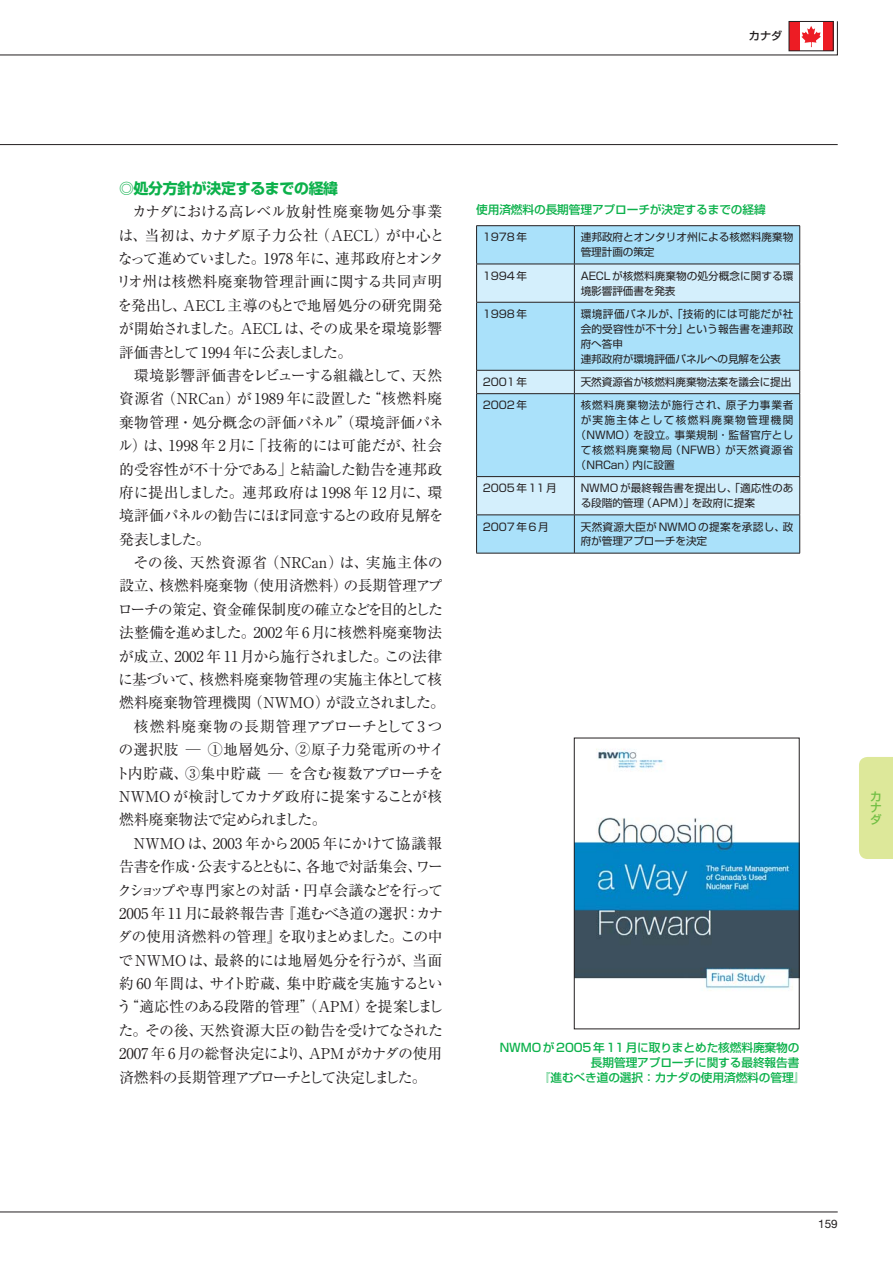
<style>
.page{position:relative;width:893px;height:1263px;background:#fff}
.page>*{position:absolute;margin:0;border:0;box-sizing:border-box;transform-origin:0 0}
.t1{font:14.85px/23.4px "Ryumin Pro Regular 90 pv RKSJ H";letter-spacing:-.01em;color:#231f20}
.t2{font:14.85px "Ryumin Pro Regular 90 pv RKSJ H";letter-spacing:-.07em;color:#231f20}
.t3{font:14.85px "Ryumin Pro Regular 90 pv RKSJ H";letter-spacing:.03em;color:#231f20}
.t4{font:14.85px "Ryumin Pro Regular 90 pv RKSJ H";letter-spacing:-.055em;color:#231f20}
.t5{font:14.85px "Ryumin Pro Regular 90 pv RKSJ H";letter-spacing:-.075em;color:#231f20}
.t6{font:14.85px "Ryumin Pro Regular 90 pv RKSJ H";letter-spacing:.035em;color:#231f20}
.t7{font:14.85px "Ryumin Pro Regular 90 pv RKSJ H";letter-spacing:-.1em;color:#231f20}
.t8{font:14.85px "Shin Go Pro Bold 90 pv RKSJ H";letter-spacing:-.02em;color:#0cb14b}
.t9{font:14.85px "Ryumin Pro Regular 90 pv RKSJ H";letter-spacing:-.045em;color:#231f20}
.t10{font:11.7px "Shin Go Pro Medium 90 pv RKSJ H";letter-spacing:-.01em;color:#0cb14b}
.t11{font:11.7px "Helvetica Neue";color:#231f20}
.t12{font:11.7px/11.7px "Shin Go Pro Medium 90 pv RKSJ V";color:#72bf44;text-align:justify}
.t13{font:11.1px "Shin Go Pro Medium 90 pv RKSJ H";color:#231f20}
.t14{font:10.65px/14.9px "Shin Go Pro Regular 90 pv RKSJ H";letter-spacing:.005em;color:#231f20}
.t15{font:10.65px "Shin Go Pro Regular 90 pv RKSJ H";letter-spacing:.085em;color:#231f20}
.t16{font:10.65px "Shin Go Pro Regular 90 pv RKSJ H";letter-spacing:.07em;color:#231f20}
.t17{font:10.65px "Shin Go Pro Regular 90 pv RKSJ H";letter-spacing:.12em;color:#231f20}
.t18{font:10.65px "Shin Go Pro Regular 90 pv RKSJ H";letter-spacing:.065em;color:#231f20}
</style>
<div class="page">
<hr style="left:0;top:144px;width:838px;height:1px;background:#231f20">
<hr style="left:0;top:1211px;width:838px;height:1px;background:#231f20">
<svg style="left:0;top:21px;width:838px;height:35px"></svg>
<div style="left:859px;top:757px;width:33px;height:102px;background:#dde89a"></div>
<hr style="left:892px;top:757px;width:1px;height:102px;background:#dde89a">
<svg style="left:477px;top:226px;width:322px;height:327px;background:#a7dcf5"></svg>
<svg style="left:477px;top:265px;width:322px;height:249px;background:#b9e5f9"></svg>
<hr style="left:476px;top:225px;width:98px;height:1px;background:#231f20">
<hr style="left:476px;top:226px;width:1px;height:38px;background:#231f20">
<hr style="left:574px;top:225px;width:226px;height:1px;background:#231f20">
<hr style="left:574px;top:226px;width:1px;height:38px;background:#231f20">
<hr style="left:799px;top:226px;width:1px;height:38px;background:#231f20">
<hr style="left:476px;top:264px;width:98px;height:1px;background:#231f20">
<hr style="left:476px;top:264px;width:1px;height:38px;background:#231f20">
<hr style="left:574px;top:264px;width:226px;height:1px;background:#231f20">
<hr style="left:574px;top:264px;width:1px;height:38px;background:#231f20">
<hr style="left:799px;top:264px;width:1px;height:38px;background:#231f20">
<hr style="left:476px;top:302px;width:98px;height:1px;background:#231f20">
<hr style="left:476px;top:303px;width:1px;height:67px;background:#231f20">
<hr style="left:574px;top:302px;width:226px;height:1px;background:#231f20">
<hr style="left:574px;top:303px;width:1px;height:67px;background:#231f20">
<hr style="left:799px;top:303px;width:1px;height:67px;background:#231f20">
<hr style="left:476px;top:370px;width:98px;height:1px;background:#231f20">
<svg style="left:476px;top:371px;width:1px;height:22px"></svg>
<hr style="left:574px;top:370px;width:226px;height:1px;background:#231f20">
<svg style="left:574px;top:371px;width:1px;height:22px"></svg>
<svg style="left:799px;top:371px;width:1px;height:22px"></svg>
<hr style="left:476px;top:393px;width:98px;height:1px;background:#231f20">
<hr style="left:476px;top:394px;width:1px;height:82px;background:#231f20">
<hr style="left:574px;top:393px;width:226px;height:1px;background:#231f20">
<hr style="left:574px;top:394px;width:1px;height:82px;background:#231f20">
<hr style="left:799px;top:394px;width:1px;height:82px;background:#231f20">
<hr style="left:476px;top:476px;width:98px;height:1px;background:#231f20">
<hr style="left:476px;top:477px;width:1px;height:37px;background:#231f20">
<hr style="left:574px;top:476px;width:226px;height:1px;background:#231f20">
<hr style="left:574px;top:477px;width:1px;height:37px;background:#231f20">
<hr style="left:799px;top:477px;width:1px;height:37px;background:#231f20">
<hr style="left:476px;top:514px;width:98px;height:1px;background:#231f20">
<hr style="left:476px;top:515px;width:1px;height:38px;background:#231f20">
<hr style="left:574px;top:514px;width:226px;height:1px;background:#231f20">
<hr style="left:574px;top:515px;width:1px;height:38px;background:#231f20">
<hr style="left:799px;top:515px;width:1px;height:38px;background:#231f20">
<hr style="left:476px;top:553px;width:324px;height:1px;background:#231f20">
<img style="left:576px;top:749px;width:221px;height:242px">
<div style="left:574px;top:738px;width:225px;height:291px;border:1px solid #231f20"></div>
<p class="t13" style="left:749px;top:32px;width:35px">カナダ</p>
<p class="t8" style="left:119px;top:183px;width:221px">◎処分方針が決定するまでの経緯</p>
<p class="t1" style="left:117px;top:202px;width:329px;text-indent:16px">カナダにおける高レベル放射性廃棄物処分事業は、当初は、カナダ原子力公社（AECL）が中心となって進めていました。1978 年に、連邦政府とオンタリオ州は核燃料廃棄物管理計画に関する共同声明を発出し、AECL 主導のもとで地層処分の研究開発が開始されました。AECL は、その成果を環境影響評価書として1994 年に公表しました。</p>
<p class="t1" style="left:118px;top:366px;width:327px;text-align:justify;text-indent:16px">環境影響評価書をレビューする組織として、天然資源省（NRCan）が1989 年に設置した“核燃料廃棄物管理・処分概念の評価パネル”（環境評価パネル）は、1998 年 2月に「技術的には可能だが、社会的受容性が不十分である」と結論した勧告を連邦政府に提出しました。連邦政府は1998 年 12月に、環境評価パネルの勧告にほぼ同意するとの政府見解を発表しました。</p>
<p class="t6" style="left:133px;top:557px;width:311px">その後、天然資源省（NRCan）は、実施主体の</p>
<p class="t1" style="left:119px;top:576px;width:325px">設立、核燃料廃棄物（使用済燃料）の長期管理アプ</p>
<p class="t2" style="left:118px;top:604px;width:327px">ローチの策定、資金確保制度の確立などを目的とした</p>
<p class="t1" style="left:119px;top:623px;width:325px">法整備を進めました。2002 年 6月に核燃料廃棄物法</p>
<p class="t1" style="left:119px;top:646px;width:325px">が成立、2002 年 11月から施行されました。この法律</p>
<p class="t1" style="left:118px;top:670px;width:326px">に基づいて、核燃料廃棄物管理の実施主体として核</p>
<p class="t1" style="left:119px;top:693px;width:328px">燃料廃棄物管理機関（NWMO）が設立されました。</p>
<p class="t3" style="left:134px;top:721px;width:310px">核燃料廃棄物の長期管理アブローチとして3 つ</p>
<p class="t3" style="left:119px;top:744px;width:327px">の選択肢 ─ ①地層処分、②原子力発電所のサイ</p>
<p class="t1" style="left:115px;top:763px;width:330px">ト内貯蔵、③集中貯蔵 ─ を含む複数アプローチを</p>
<p class="t1" style="left:119px;top:787px;width:325px">NWMO が検討してカナダ政府に提案することが核</p>
<p class="t9" style="left:119px;top:814px;width:209px">燃料廃棄物法で定められました。</p>
<p class="t1" style="left:134px;top:833px;width:310px">NWMO は、2003 年から2005 年にかけて協議報</p>
<p class="t4" style="left:119px;top:861px;width:325px">告書を作成･公表するとともに、各地で対話集会、ワー</p>
<p class="t5" style="left:117px;top:884px;width:327px">クショップや専門家との対話・円卓会議などを行って</p>
<p class="t1" style="left:119px;top:904px;width:326px">2005年11月に最終報告書『進むべき道の選択：カナ</p>
<p class="t2" style="left:118px;top:931px;width:327px">ダの使用済燃料の管理』を取りまとめました。この中</p>
<p class="t1" style="left:118px;top:950px;width:325px">でNWMOは、最終的には地層処分を行うが、当面</p>
<p class="t1" style="left:119px;top:974px;width:325px">約 60 年間は、サイト貯蔵、集中貯蔵を実施するとい</p>
<p class="t1" style="left:117px;top:997px;width:328px">う“適応性のある段階的管理”（APM）を提案しまし</p>
<p class="t1" style="left:118px;top:1020px;width:326px">た。その後、天然資源大臣の勧告を受けてなされた</p>
<p class="t1" style="left:119px;top:1044px;width:325px">2007 年 6月の総督決定により、APMがカナダの使用</p>
<p class="t7" style="left:119px;top:1071px;width:309px">済燃料の長期管理アプローチとして決定しました。</p>
<p class="t10" style="left:476px;top:206px;width:291px">使用済燃料の長期管理アプローチが決定するまでの経緯</p>
<p class="t14" style="left:483px;top:231px;width:46px">1978年</p>
<p class="t14" style="left:581px;top:231px;width:214px">連邦政府とオンタリオ州による核燃料廃棄物管理計画の策定</p>
<p class="t14" style="left:483px;top:270px;width:46px">1994年</p>
<p class="t14" style="left:581px;top:270px;width:214px">AECLが核燃料廃棄物の処分概念に関する環境影響評価書を発表</p>
<p class="t14" style="left:483px;top:308px;width:46px">1998年</p>
<p class="t14" style="left:581px;top:308px;width:214px">環境評価パネルが、「技術的には可能だが社会的受容性が不十分」という報告書を連邦政府へ答申<br>連邦政府が環境評価パネルへの見解を公表</p>
<p class="t14" style="left:483px;top:376px;width:46px">2001年</p>
<p class="t14" style="left:581px;top:376px;width:212px">天然資源省が核燃料廃棄物法案を議会に提出</p>
<p class="t14" style="left:483px;top:399px;width:46px">2002年</p>
<p class="t16" style="left:581px;top:401px;width:214px">核燃料廃棄物法が施行され、原子力事業者</p>
<p class="t17" style="left:581px;top:416px;width:214px">が実施主体として核燃料廃棄物管理機関</p>
<p class="t14" style="left:575px;top:429px;width:219px">（NWMO）を設立。事業規制・監督官庁とし</p>
<p class="t15" style="left:581px;top:446px;width:214px">て核燃料廃棄物局（NFWB）が天然資源省</p>
<p class="t14" style="left:575px;top:459px;width:101px">（NRCan）内に設置</p>
<p class="t14" style="left:483px;top:482px;width:75px">2005年11月</p>
<p class="t14" style="left:581px;top:482px;width:214px">NWMOが最終報告書を提出し、「適応性のある段階的管理（APM）」を政府に提案</p>
<p class="t18" style="left:483px;top:523px;width:67px">2007年6月</p>
<p class="t14" style="left:581px;top:521px;width:214px">天然資源大臣が NWMO の提案を承認し、政府が管理アプローチを決定</p>
<p class="t10" style="left:500px;top:1043px;width:301px">NWMOが 2005年 11月に取りまとめた核燃料廃棄物の</p>
<p class="t10" style="left:591px;top:1058px;width:210px">長期管理アプローチに関する最終報告書</p>
<p class="t10" style="left:539px;top:1073px;width:268px">『進むべき道の選択：カナダの使用済燃料の管理』</p>
<p class="t12" style="left:870px;top:792px;width:13px">カナダ</p>
<p class="t11" style="left:818px;top:1220px;width:21px">159</p>
</div>
